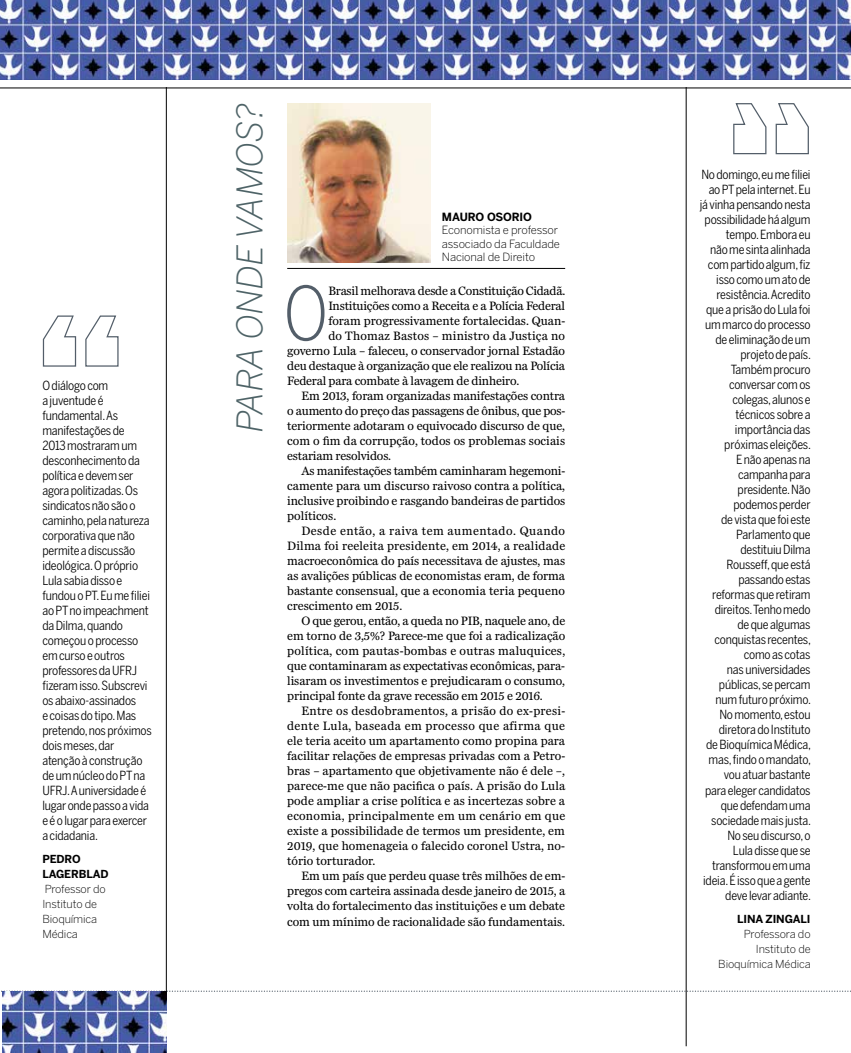
<style>
.page{position:relative;width:851px;height:1053px;background:#fff}
.page>*{position:absolute;margin:0;border:0;box-sizing:border-box;transform-origin:0 0}
.t1{font:300 73.25px "Benton Sans Cond";color:#535e69}
.t2{font:italic 300 35px "Benton Sans";letter-spacing:-.015em;color:#4e6367}
.t3{font:12.5px "Miller Daily Two";letter-spacing:-.005em;color:#000}
.t4{font:12.5px/15px "Benton Sans Cond";letter-spacing:-.015em;color:#000;text-align:right}
.t5{font:12.5px "Miller Daily Two";letter-spacing:.015em;color:#000}
.t6{font:12.5px "Miller Daily Two";letter-spacing:.02em;color:#000}
.t7{font:12.5px "Miller Daily Two";letter-spacing:.03em;color:#000}
.t8{font:12.5px "Miller Daily Two";letter-spacing:.035em;color:#000}
.t9{font:300 11.25px/13.5px "Benton Sans";letter-spacing:-.01em;color:#000}
.t10{font:700 11.25px "Benton Sans";letter-spacing:-.01em;color:#000}
.t11{font:300 11px/15px "Benton Sans";letter-spacing:-.01em;color:#000;text-align:right}
.t12{font:700 11px/15px "Benton Sans";letter-spacing:-.01em;color:#000}
</style>
<div class="page">
<hr style="left:0;top:88px;width:850px;height:1px;background:#000">
<svg style="left:1px;top:990px;width:850px;height:1px"></svg>
<svg style="left:733px;top:103px;width:76px;height:52px"></svg>
<hr style="left:166px;top:87px;width:1px;height:965px;background:#000">
<hr style="left:685px;top:87px;width:1px;height:959px;background:#000">
<svg style="left:42px;top:315px;width:77px;height:52px"></svg>
<hr style="left:287px;top:268px;width:278px;height:1px;background:#000">
<img style="left:287px;top:103px;width:143px;height:159px">
<img style="left:3px;top:991px;width:164px;height:61px">
<img style="left:0;top:0;width:850px;height:79px">
<p class="t4" style="left:42px;top:378px;width:111px;text-align:left">O diálogo com<br>a juventude é fundamental. As manifestações de<br>2013 mostraram um desconhecimento da política e devem ser agora politizadas. Os sindicatos não são o caminho, pela natureza corporativa que não permite a discussão ideológica. O próprio<br>Lula sabia disso e fundou o PT. Eu me filiei ao PT no impeachment da Dilma, quando começou o processo em curso e outros professores da UFRJ fizeram isso. Subscrevi os abaixo-assinados<br>e coisas do tipo. Mas pretendo, nos próximos dois meses, dar atenção à construção de um núcleo do PT na<br>UFRJ. A universidade é lugar onde passo a vida e é o lugar para exercer a cidadania.</p>
<p class="t12" style="left:42px;top:851px;width:68px">PEDRO<br>LAGERBLAD</p>
<p class="t11" style="left:42px;top:881px;width:65px;text-align:left">Professor do<br>Instituto de<br>Bioquímica<br>Médica</p>
<h2 class="t2" style="left:229px;top:433px;width:331px;rotate:-90deg">PARA ONDE VAMOS?</h2>
<p class="t10" style="left:442px;top:210px;width:92px">MAURO OSORIO</p>
<p class="t9" style="left:442px;top:223px;width:119px">Economista e professor associado da Faculdade<br>Nacional de Direito</p>
<h1 class="t1" style="left:283px;top:271px;width:47px">O</h1>
<p class="t3" style="left:328px;top:284px;width:238px">Brasil melhorava desde a Constituição Cidadã.</p>
<p class="t3" style="left:328px;top:299px;width:238px">Instituições como a Receita e a Polícia Federal</p>
<p class="t3" style="left:328px;top:314px;width:238px">foram progressivamente fortalecidas. Quan-</p>
<p class="t5" style="left:328px;top:329px;width:238px">do Thomaz Bastos – ministro da Justiça no</p>
<p class="t3" style="left:287px;top:344px;width:279px">governo Lula – faleceu, o conservador jornal Estadão</p>
<p class="t3" style="left:287px;top:359px;width:279px">deu destaque à organização que ele realizou na Polícia</p>
<p class="t3" style="left:287px;top:374px;width:233px">Federal para combate à lavagem de dinheiro.</p>
<p class="t3" style="left:301px;top:389px;width:265px">Em 2013, foram organizadas manifestações contra</p>
<p class="t3" style="left:287px;top:404px;width:279px">o aumento do preço das passagens de ônibus, que pos-</p>
<p class="t3" style="left:287px;top:419px;width:279px">teriormente adotaram o equivocado discurso de que,</p>
<p class="t3" style="left:287px;top:434px;width:279px">com o fim da corrupção, todos os problemas sociais</p>
<p class="t3" style="left:287px;top:449px;width:105px">estariam resolvidos.</p>
<p class="t3" style="left:301px;top:464px;width:265px">As manifestações também caminharam hegemoni-</p>
<p class="t3" style="left:287px;top:479px;width:279px">camente para um discurso raivoso contra a política,</p>
<p class="t3" style="left:287px;top:494px;width:279px">inclusive proibindo e rasgando bandeiras de partidos</p>
<p class="t3" style="left:287px;top:509px;width:51px">políticos.</p>
<p class="t8" style="left:301px;top:524px;width:265px">Desde então, a raiva tem aumentado. Quando</p>
<p class="t5" style="left:287px;top:539px;width:279px">Dilma foi reeleita presidente, em 2014, a realidade</p>
<p class="t3" style="left:287px;top:554px;width:279px">macroeconômica do país necessitava de ajustes, mas</p>
<p class="t3" style="left:287px;top:569px;width:279px">as avalições públicas de economistas eram, de forma</p>
<p class="t3" style="left:287px;top:584px;width:279px">bastante consensual, que a economia teria pequeno</p>
<p class="t3" style="left:287px;top:599px;width:117px">crescimento em 2015.</p>
<p class="t3" style="left:301px;top:614px;width:265px">O que gerou, então, a queda no PIB, naquele ano, de</p>
<p class="t3" style="left:287px;top:629px;width:279px">em torno de 3,5%? Parece-me que foi a radicalização</p>
<p class="t5" style="left:287px;top:644px;width:279px">política, com pautas-bombas e outras maluquices,</p>
<p class="t3" style="left:287px;top:659px;width:279px">que contaminaram as expectativas econômicas, para-</p>
<p class="t3" style="left:287px;top:674px;width:279px">lisaram os investimentos e prejudicaram o consumo,</p>
<p class="t3" style="left:287px;top:689px;width:257px">principal fonte da grave recessão em 2015 e 2016.</p>
<p class="t6" style="left:301px;top:704px;width:265px">Entre os desdobramentos, a prisão do ex-presi-</p>
<p class="t7" style="left:287px;top:719px;width:279px">dente Lula, baseada em processo que afirma que</p>
<p class="t3" style="left:287px;top:734px;width:279px">ele teria aceito um apartamento como propina para</p>
<p class="t3" style="left:287px;top:749px;width:279px">facilitar relações de empresas privadas com a Petro-</p>
<p class="t3" style="left:287px;top:764px;width:279px">bras – apartamento que objetivamente não é dele –,</p>
<p class="t3" style="left:287px;top:779px;width:279px">parece-me que não pacifica o país. A prisão do Lula</p>
<p class="t3" style="left:287px;top:794px;width:279px">pode ampliar a crise política e as incertezas sobre a</p>
<p class="t6" style="left:287px;top:809px;width:279px">economia, principalmente em um cenário em que</p>
<p class="t3" style="left:287px;top:824px;width:279px">existe a possibilidade de termos um presidente, em</p>
<p class="t3" style="left:287px;top:839px;width:279px">2019, que homenageia o falecido coronel Ustra, no-</p>
<p class="t3" style="left:287px;top:854px;width:90px">tório torturador.</p>
<p class="t3" style="left:301px;top:869px;width:265px">Em um país que perdeu quase três milhões de em-</p>
<p class="t3" style="left:287px;top:884px;width:279px">pregos com carteira assinada desde janeiro de 2015, a</p>
<p class="t3" style="left:287px;top:899px;width:279px">volta do fortalecimento das instituições e um debate</p>
<p class="t3" style="left:287px;top:914px;width:279px">com um mínimo de racionalidade são fundamentais.</p>
<p class="t4" style="left:699px;top:167px;width:113px">No domingo, eu me filiei ao PT pela internet. Eu já vinha pensando nesta possibilidade há algum tempo. Embora eu<br>não me sinta alinhada com partido algum, fiz isso como um ato de resistência. Acredito que a prisão do Lula foi um marco do processo de eliminação de um projeto de país.<br>Também procuro conversar com os colegas, alunos e técnicos sobre a importância das próximas eleições.<br>E não apenas na campanha para presidente. Não podemos perder<br>de vista que foi este<br>Parlamento que destituiu Dilma<br>Rousseff, que está passando estas reformas que retiram direitos. Tenho medo<br>de que algumas conquistas recentes, como as cotas<br>nas universidades públicas, se percam num futuro próximo.<br>No momento, estou diretora do Instituto<br>de Bioquímica Médica, mas, findo o mandato, vou atuar bastante<br>para eleger candidatos que defendam uma sociedade mais justa.<br>No seu discurso, o<br>Lula disse que se transformou em uma ideia. É isso que a gente deve levar adiante.</p>
<p class="t12" style="left:737px;top:911px;width:75px">LINA ZINGALI</p>
<p class="t11" style="left:718px;top:926px;width:94px">Professora do<br>Instituto de<br>Bioquímica Médica</p>
</div>
